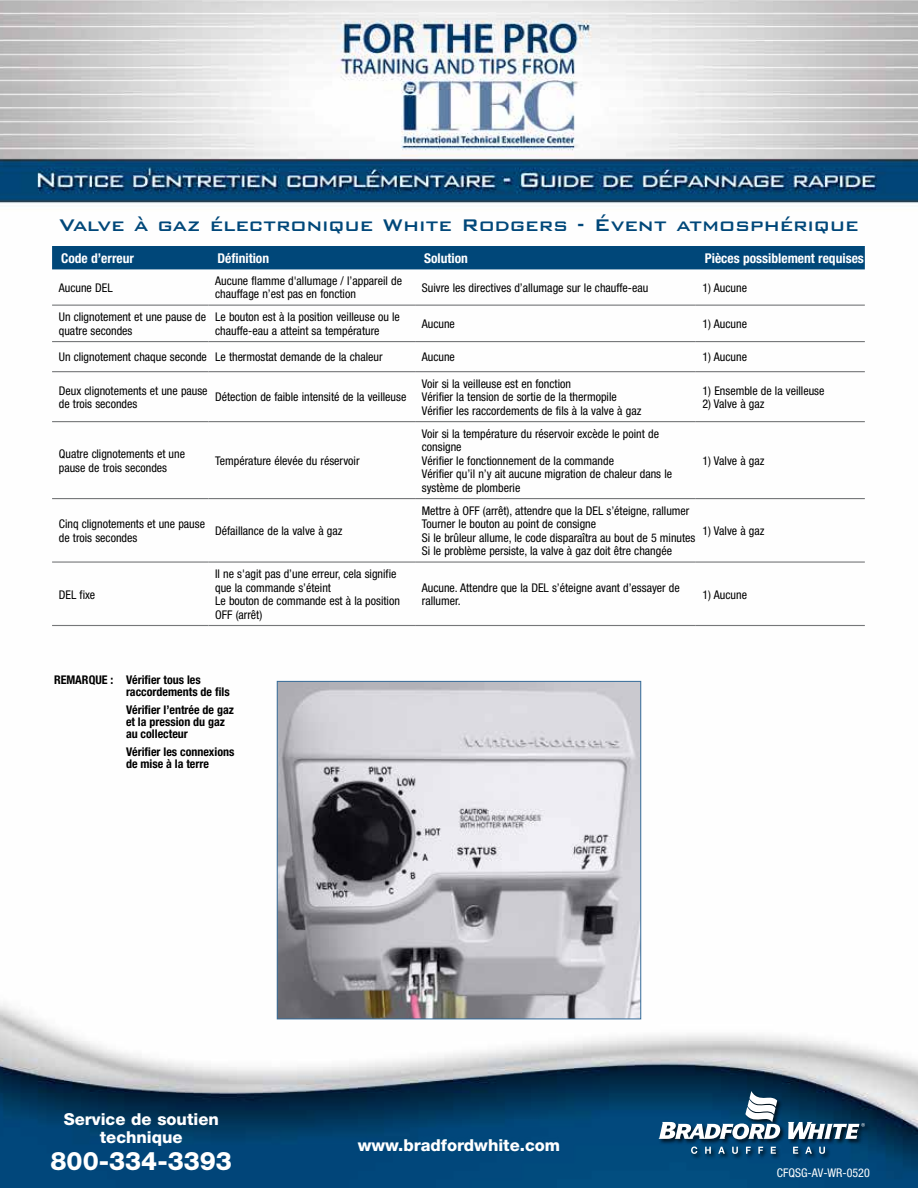
<style>
.page{position:relative;width:918px;height:1188px;background:#fff}
.page>*{position:absolute;margin:0;border:0;box-sizing:border-box;transform-origin:0 0}
.t1{font:800 25.5px "Helvetica Neue";color:#fff}
.t2{font:500 22.5px "Bank Gothic BT";letter-spacing:-.01em;color:#004779}
.t3{font:800 16.5px/18px "Helvetica Neue";color:#fff;text-align:center}
.t4{font:700 condensed 13.5px "Helvetica Neue";color:#fff}
.t5{font:condensed 12px/13.5px "Helvetica Neue";color:#000}
.t6{font:700 condensed 12px/12px "Helvetica Neue";color:#000}
.t7{font:condensed 12px "Helvetica Neue";color:#fff}
</style>
<div class="page">
<img style="left:0;top:0;width:918px;height:1188px">
<div style="left:657px;top:1090px;width:214px;height:70px;background:#000;opacity:.75"></div>
<svg style="left:658px;top:1091px;width:122px;height:48px"></svg>
<svg style="left:788px;top:1122px;width:77px;height:17px"></svg>
<svg style="left:691px;top:1147px;width:6px;height:7px"></svg>
<svg style="left:705px;top:1147px;width:6px;height:7px"></svg>
<svg style="left:718px;top:1147px;width:7px;height:7px"></svg>
<svg style="left:732px;top:1147px;width:6px;height:7px"></svg>
<svg style="left:746px;top:1147px;width:5px;height:7px"></svg>
<svg style="left:758px;top:1147px;width:5px;height:7px"></svg>
<svg style="left:771px;top:1147px;width:5px;height:7px"></svg>
<svg style="left:793px;top:1147px;width:5px;height:7px"></svg>
<svg style="left:805px;top:1147px;width:7px;height:7px"></svg>
<svg style="left:819px;top:1147px;width:6px;height:7px"></svg>
<div style="left:356px;top:1137px;width:205px;height:16px;background:#004779"></div>
<div style="left:52px;top:246px;width:813px;height:23px;background:#004779"></div>
<hr style="left:52px;top:305px;width:156px;height:1px;background:#757779">
<hr style="left:208px;top:305px;width:207px;height:1px;background:#757779">
<hr style="left:415px;top:305px;width:281px;height:1px;background:#757779">
<hr style="left:696px;top:305px;width:169px;height:1px;background:#757779">
<hr style="left:52px;top:341px;width:156px;height:1px;background:#757779">
<hr style="left:208px;top:341px;width:207px;height:1px;background:#757779">
<hr style="left:415px;top:341px;width:281px;height:1px;background:#757779">
<hr style="left:696px;top:341px;width:169px;height:1px;background:#757779">
<hr style="left:52px;top:371px;width:156px;height:1px;background:#757779">
<hr style="left:208px;top:371px;width:207px;height:1px;background:#757779">
<hr style="left:415px;top:371px;width:281px;height:1px;background:#757779">
<hr style="left:696px;top:371px;width:169px;height:1px;background:#757779">
<hr style="left:52px;top:421px;width:156px;height:1px;background:#757779">
<hr style="left:208px;top:421px;width:207px;height:1px;background:#757779">
<hr style="left:415px;top:421px;width:281px;height:1px;background:#757779">
<hr style="left:696px;top:421px;width:169px;height:1px;background:#757779">
<hr style="left:52px;top:498px;width:156px;height:1px;background:#757779">
<hr style="left:208px;top:498px;width:207px;height:1px;background:#757779">
<hr style="left:415px;top:498px;width:281px;height:1px;background:#757779">
<hr style="left:696px;top:498px;width:169px;height:1px;background:#757779">
<hr style="left:52px;top:561px;width:156px;height:2px;background:#757779">
<hr style="left:208px;top:561px;width:207px;height:2px;background:#757779">
<hr style="left:415px;top:561px;width:281px;height:2px;background:#757779">
<hr style="left:696px;top:561px;width:169px;height:2px;background:#757779">
<hr style="left:52px;top:625px;width:156px;height:1px;background:#757779">
<hr style="left:208px;top:625px;width:207px;height:1px;background:#757779">
<hr style="left:415px;top:625px;width:281px;height:1px;background:#757779">
<hr style="left:696px;top:625px;width:169px;height:1px;background:#757779">
<img style="left:279px;top:683px;width:360px;height:334px">
<div style="left:277px;top:681px;width:364px;height:338px;border:1px solid #356c9a"></div>
<h2 class="t2" style="left:59px;top:213px;width:801px">Valve à gaz électronique White Rodgers - Évent atmosphérique</h2>
<p class="t4" style="left:61px;top:250px;width:74px">Code d’erreur</p>
<p class="t4" style="left:217px;top:250px;width:53px">Définition</p>
<p class="t4" style="left:424px;top:250px;width:45px">Solution</p>
<p class="t4" style="left:705px;top:250px;width:161px">Pièces possiblement requises</p>
<p class="t5" style="left:59px;top:281px;width:55px">Aucune DEL</p>
<p class="t5" style="left:215px;top:274px;width:188px">Aucune flamme d'allumage / l’appareil de chauffage n’est pas en fonction</p>
<p class="t5" style="left:422px;top:281px;width:228px">Suivre les directives d’allumage sur le chauffe-eau</p>
<p class="t5" style="left:703px;top:281px;width:46px">1) Aucune</p>
<p class="t5" style="left:59px;top:310px;width:149px">Un clignotement et une pause de quatre secondes</p>
<p class="t5" style="left:215px;top:310px;width:186px">Le bouton est à la position veilleuse ou le chauffe-eau a atteint sa température</p>
<p class="t5" style="left:422px;top:317px;width:35px">Aucune</p>
<p class="t5" style="left:703px;top:317px;width:46px">1) Aucune</p>
<p class="t5" style="left:59px;top:350px;width:325px">Un clignotement chaque seconde Le thermostat demande de la chaleur</p>
<p class="t5" style="left:422px;top:350px;width:35px">Aucune</p>
<p class="t5" style="left:703px;top:350px;width:46px">1) Aucune</p>
<p class="t5" style="left:59px;top:384px;width:150px">Deux clignotements et une pause de trois secondes</p>
<p class="t5" style="left:215px;top:390px;width:193px">Détection de faible intensité de la veilleuse</p>
<p class="t5" style="left:422px;top:377px;width:221px">Voir si la veilleuse est en fonction<br>Vérifier la tension de sortie de la thermopile<br>Vérifier les raccordements de fils à la valve à gaz</p>
<p class="t5" style="left:703px;top:384px;width:123px">1) Ensemble de la veilleuse</p>
<p class="t5" style="left:703px;top:397px;width:63px">2) Valve à gaz</p>
<p class="t5" style="left:59px;top:447px;width:128px">Quatre clignotements et une pause de trois secondes</p>
<p class="t5" style="left:215px;top:454px;width:146px">Température élevée du réservoir</p>
<p class="t5" style="left:59px;top:517px;width:148px">Cinq clignotements et une pause de trois secondes</p>
<p class="t5" style="left:215px;top:524px;width:129px">Défaillance de la valve à gaz</p>
<p class="t5" style="left:59px;top:587px;width:38px">DEL fixe</p>
<p class="t5" style="left:215px;top:567px;width:186px">Il ne s'agit pas d’une erreur, cela signifie que la commande s’éteint<br>Le bouton de commande est à la position<br>OFF (arrêt)</p>
<p class="t6" style="left:126px;top:674px;width:105px;text-indent:-72px">REMARQUE : Vérifier tous les raccordements de fils</p>
<p class="t6" style="left:126px;top:704px;width:109px">Vérifier l’entrée de gaz et la pression du gaz au collecteur</p>
<p class="t6" style="left:126px;top:746px;width:110px">Vérifier les connexions de mise à la terre</p>
<p class="t5" style="left:422px;top:427px;width:252px">Voir si la température du réservoir excède le point de consigne<br>Vérifier le fonctionnement de la commande<br>Vérifier qu’il n’y ait aucune migration de chaleur dans le système de plomberie</p>
<p class="t5" style="left:422px;top:504px;width:275px">Mettre à OFF (arrêt), attendre que la DEL s’éteigne, rallumer Tourner le bouton au point de consigne<br>Si le brûleur allume, le code disparaîtra au bout de 5 minutes Si le problème persiste, la valve à gaz doit être changée</p>
<p class="t5" style="left:703px;top:454px;width:63px">1) Valve à gaz</p>
<p class="t5" style="left:703px;top:524px;width:63px">1) Valve à gaz</p>
<p class="t5" style="left:422px;top:581px;width:259px">Aucune. Attendre que la DEL s’éteigne avant d’essayer de rallumer.</p>
<p class="t5" style="left:703px;top:588px;width:46px">1) Aucune</p>
<h3 class="t3" style="left:64px;top:1110px;width:157px">Service de soutien technique</h3>
<h1 class="t1" style="left:51px;top:1146px;width:183px">800-334-3393</h1>
<h3 class="t3" style="left:358px;top:1136px;width:204px">www.bradfordwhite.com</h3>
<p class="t7" style="left:777px;top:1166px;width:94px">CFQSG-AV-WR-0520</p>
</div>
